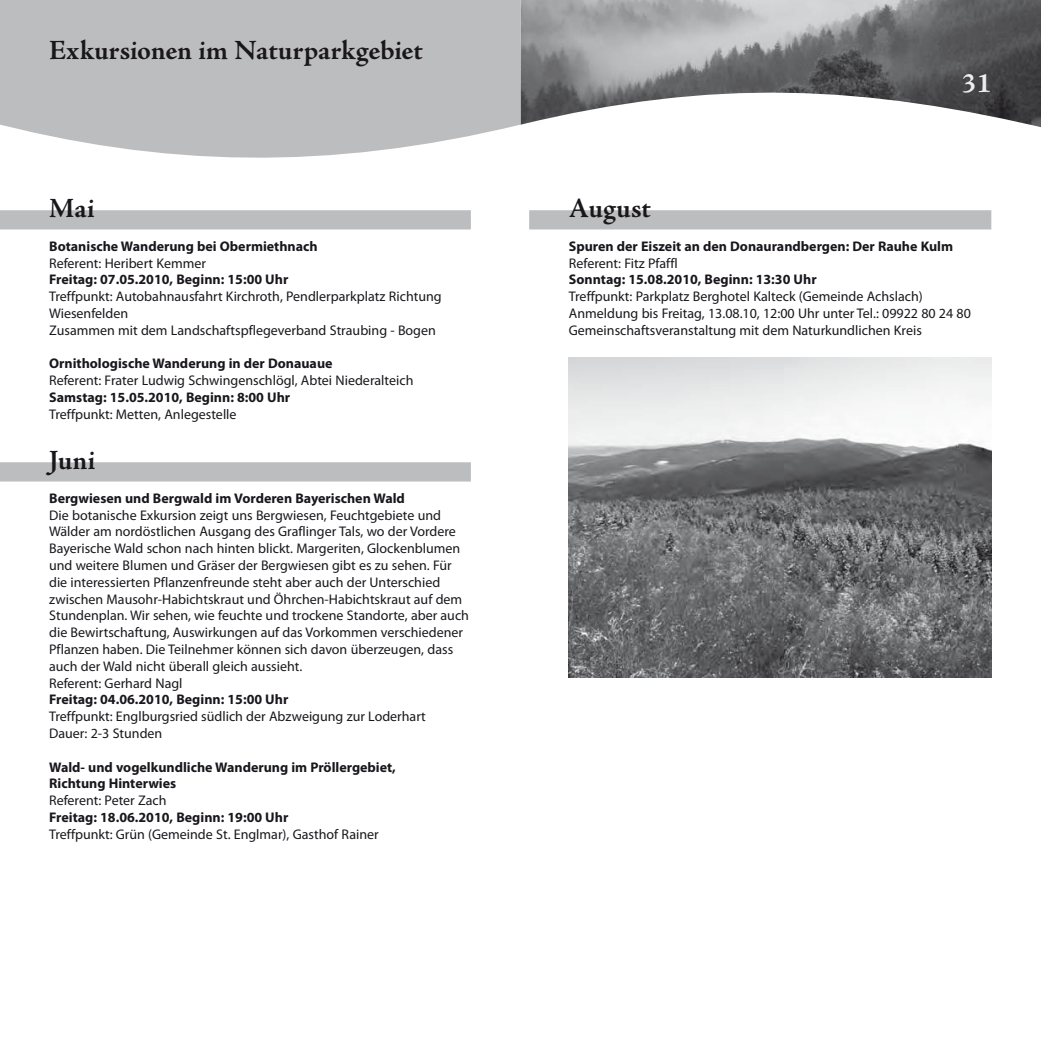
<style>
.page{position:relative;width:1041px;height:1041px;background:#fff}
.page>*{position:absolute;margin:0;border:0;box-sizing:border-box;transform-origin:0 0}
.t1{font:700 28px "Adobe Jenson Pro";color:#1a171c}
.t2{font:700 28px "Adobe Jenson Pro";color:#ededee}
.t3{font:14px/16.8px "Myriad Pro";color:#1a171c}
.t4{font:700 14px/16.8px "Myriad Pro";color:#1a171c}
</style>
<div class="page">
<img style="left:520px;top:0;width:521px;height:128px">
<svg style="left:0;top:0;width:520px;height:158px;background:#c0c1c3"></svg>
<div style="left:0;top:210px;width:471px;height:19px;background:#bcbdbf"></div>
<div style="left:0;top:462px;width:471px;height:19px;background:#bcbdbf"></div>
<div style="left:529px;top:210px;width:462px;height:19px;background:#bcbdbf"></div>
<img style="left:569px;top:358px;width:422px;height:319px">
<h1 class="t1" style="left:49px;top:39px;width:375px">Exkursionen im Naturparkgebiet</h1>
<h1 class="t1" style="left:49px;top:197px;width:47px">Mai</h1>
<p class="t4" style="left:49px;top:239px;width:270px">Botanische Wanderung bei Obermiethnach</p>
<p class="t3" style="left:49px;top:256px;width:158px">Referent: Heribert Kemmer</p>
<p class="t4" style="left:49px;top:273px;width:241px">Freitag: 07.05.2010, Beginn: 15:00 Uhr</p>
<p class="t3" style="left:49px;top:289px;width:394px">Treffpunkt: Autobahnausfahrt Kirchroth, Pendlerparkplatz Richtung<br>Wiesenfelden<br>Zusammen mit dem Landschaftspflegeverband Straubing - Bogen</p>
<p class="t4" style="left:49px;top:357px;width:285px">Ornithologische Wanderung in der Donauaue</p>
<p class="t3" style="left:49px;top:373px;width:366px">Referent: Frater Ludwig Schwingenschlögl, Abtei Niederalteich</p>
<p class="t4" style="left:49px;top:390px;width:243px">Samstag: 15.05.2010, Beginn: 8:00 Uhr</p>
<p class="t3" style="left:49px;top:407px;width:189px">Treffpunkt: Metten, Anlegestelle</p>
<h1 class="t1" style="left:49px;top:449px;width:48px">Juni</h1>
<p class="t4" style="left:49px;top:491px;width:357px">Bergwiesen und Bergwald im Vorderen Bayerischen Wald</p>
<p class="t3" style="left:49px;top:508px;width:421px">Die botanische Exkursion zeigt uns Bergwiesen, Feuchtgebiete und Wälder am nordöstlichen Ausgang des Graflinger Tals, wo der Vordere Bayerische Wald schon nach hinten blickt. Margeriten, Glockenblumen und weitere Blumen und Gräser der Bergwiesen gibt es zu sehen. Für die interessierten Pflanzenfreunde steht aber auch der Unterschied zwischen Mausohr-Habichtskraut und Öhrchen-Habichtskraut auf dem Stundenplan. Wir sehen, wie feuchte und trockene Standorte, aber auch die Bewirtschaftung, Auswirkungen auf das Vorkommen verschiedener Pflanzen haben. Die Teilnehmer können sich davon überzeugen, dass auch der Wald nicht überall gleich aussieht.<br>Referent: Gerhard Nagl</p>
<p class="t4" style="left:49px;top:693px;width:241px">Freitag: 04.06.2010, Beginn: 15:00 Uhr</p>
<p class="t3" style="left:49px;top:709px;width:378px">Treffpunkt: Englburgsried südlich der Abzweigung zur Loderhart<br>Dauer: 2-3 Stunden</p>
<p class="t4" style="left:49px;top:760px;width:348px">Wald- und vogelkundliche Wanderung im Pröllergebiet,<br>Richtung Hinterwies</p>
<p class="t3" style="left:49px;top:793px;width:119px">Referent: Peter Zach</p>
<p class="t4" style="left:49px;top:810px;width:241px">Freitag: 18.06.2010, Beginn: 19:00 Uhr</p>
<p class="t3" style="left:49px;top:827px;width:331px">Treffpunkt: Grün (Gemeinde St. Englmar), Gasthof Rainer</p>
<h1 class="t2" style="left:962px;top:72px;width:31px">31</h1>
<h1 class="t1" style="left:569px;top:197px;width:83px">August</h1>
<p class="t4" style="left:569px;top:239px;width:386px">Spuren der Eiszeit an den Donaurandbergen: Der Rauhe Kulm</p>
<p class="t3" style="left:569px;top:256px;width:110px">Referent: Fitz Pfaffl</p>
<p class="t4" style="left:569px;top:273px;width:249px">Sonntag: 15.08.2010, Beginn: 13:30 Uhr</p>
<p class="t3" style="left:569px;top:289px;width:404px">Treffpunkt: Parkplatz Berghotel Kalteck (Gemeinde Achslach)<br>Anmeldung bis Freitag, 13.08.10, 12:00 Uhr unter Tel.: 09922 80 24 80<br>Gemeinschaftsveranstaltung mit dem Naturkundlichen Kreis</p>
</div>
